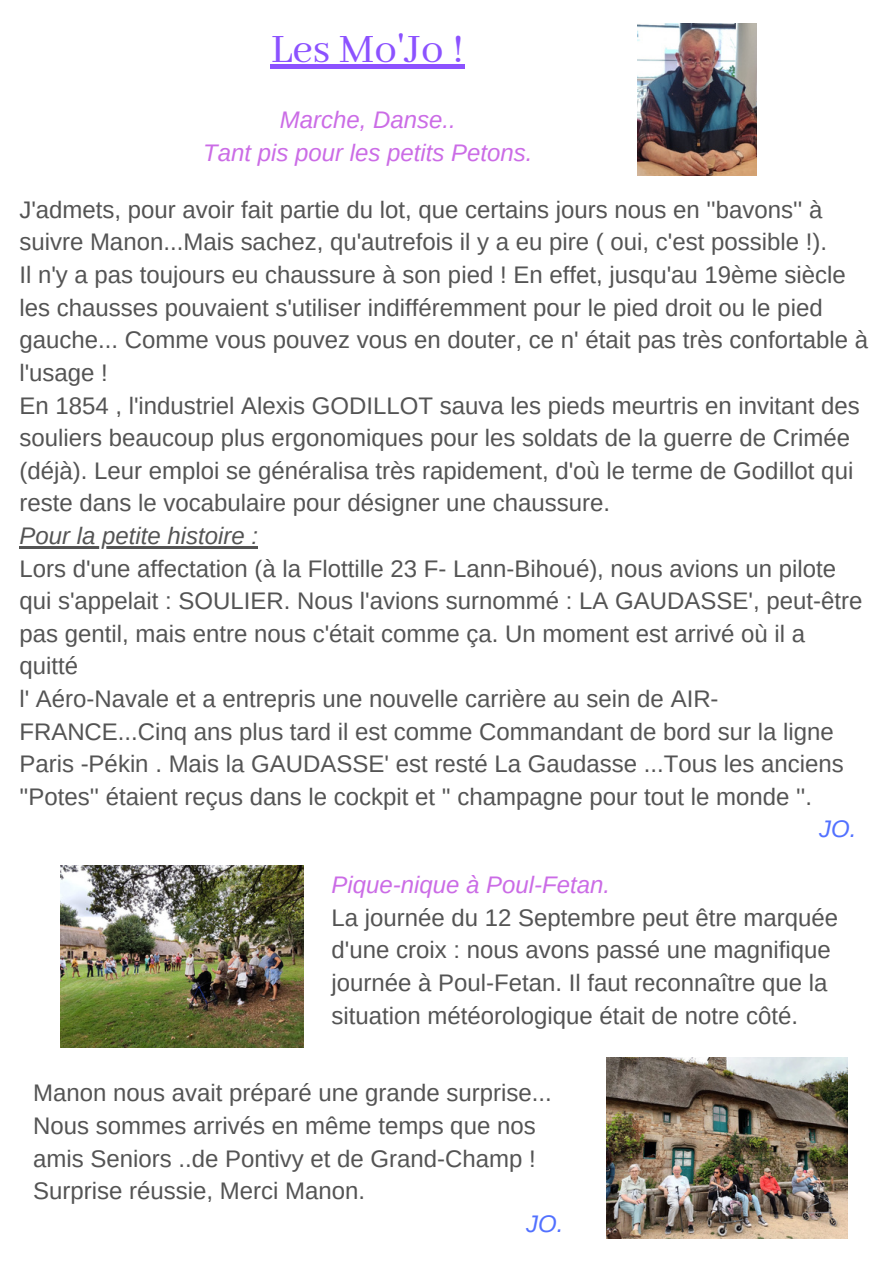
<style>
.page{position:relative;width:893px;height:1264px;background:#fff}
.page>*{position:absolute;margin:0;border:0;box-sizing:border-box;transform-origin:0 0}
.t1{font:45px "Abhaya Libre";color:#8c52ff}
.t2{font:24px/32.5px "Arimo";color:#545454}
.t3{font:italic 24px "Arimo";color:#cb6ce6}
.t4{font:italic 24px "Arimo";color:#545454}
.t5{font:italic 24px "Arimo";color:#5271ff}
</style>
<div class="page">
<img style="left:637px;top:24px;width:119px;height:151px">
<hr style="left:19px;top:546px;width:239px;height:2px;background:#545454">
<img style="left:606px;top:1057px;width:241px;height:181px">
<img style="left:61px;top:865px;width:242px;height:182px">
<div style="left:271px;top:64px;width:194px;height:5px;background:#8c52ff"></div>
<p class="t1" style="left:271px;top:24px;width:195px">Les Mo'Jo !</p>
<p class="t3" style="left:280px;top:106px;width:177px">Marche, Danse..</p>
<p class="t3" style="left:203px;top:139px;width:331px">Tant pis pour les petits Petons.</p>
<p class="t2" style="left:19px;top:193px;width:809px">J'admets, pour avoir fait partie du lot, que certains jours nous en ''bavons'' à suivre Manon...Mais sachez, qu'autrefois il y a eu pire ( oui, c'est possible !).</p>
<p class="t2" style="left:19px;top:258px;width:850px">Il n'y a pas toujours eu chaussure à son pied ! En effet, jusqu'au 19ème siècle les chausses pouvaient s'utiliser indifféremment pour le pied droit ou le pied gauche... Comme vous pouvez vous en douter, ce n' était pas très confortable à l'usage !</p>
<p class="t2" style="left:19px;top:389px;width:842px">En 1854 , l'industriel Alexis GODILLOT sauva les pieds meurtris en invitant des souliers beaucoup plus ergonomiques pour les soldats de la guerre de Crimée (déjà). Leur emploi se généralisa très rapidement, d'où le terme de Godillot qui reste dans le vocabulaire pour désigner une chaussure.</p>
<p class="t4" style="left:19px;top:522px;width:240px">Pour la petite histoire :</p>
<p class="t2" style="left:19px;top:552px;width:844px">Lors d'une affectation (à la Flottille 23 F- Lann-Bihoué), nous avions un pilote qui s'appelait : SOULIER. Nous l'avions surnommé : LA GAUDASSE', peut-être pas gentil, mais entre nous c'était comme ça. Un moment est arrivé où il a quitté</p>
<p class="t2" style="left:19px;top:682px;width:826px">l' Aéro-Navale et a entrepris une nouvelle carrière au sein de AIR-FRANCE...Cinq ans plus tard il est comme Commandant de bord sur la ligne Paris -Pékin . Mais la GAUDASSE' est resté La Gaudasse ...Tous les anciens ''Potes'' étaient reçus dans le cockpit et '' champagne pour tout le monde ''.</p>
<p class="t5" style="left:819px;top:815px;width:39px">JO.</p>
<p class="t3" style="left:331px;top:871px;width:280px">Pique-nique à Poul-Fetan.</p>
<p class="t2" style="left:331px;top:901px;width:508px">La journée du 12 Septembre peut être marquée d'une croix : nous avons passé une magnifique journée à Poul-Fetan. Il faut reconnaître que la situation météorologique était de notre côté.</p>
<p class="t2" style="left:33px;top:1076px;width:520px">Manon nous avait préparé une grande surprise...<br>Nous sommes arrivés en même temps que nos amis Seniors ..de Pontivy et de Grand-Champ !<br>Surprise réussie, Merci Manon.</p>
<p class="t5" style="left:526px;top:1210px;width:39px">JO.</p>
</div>
